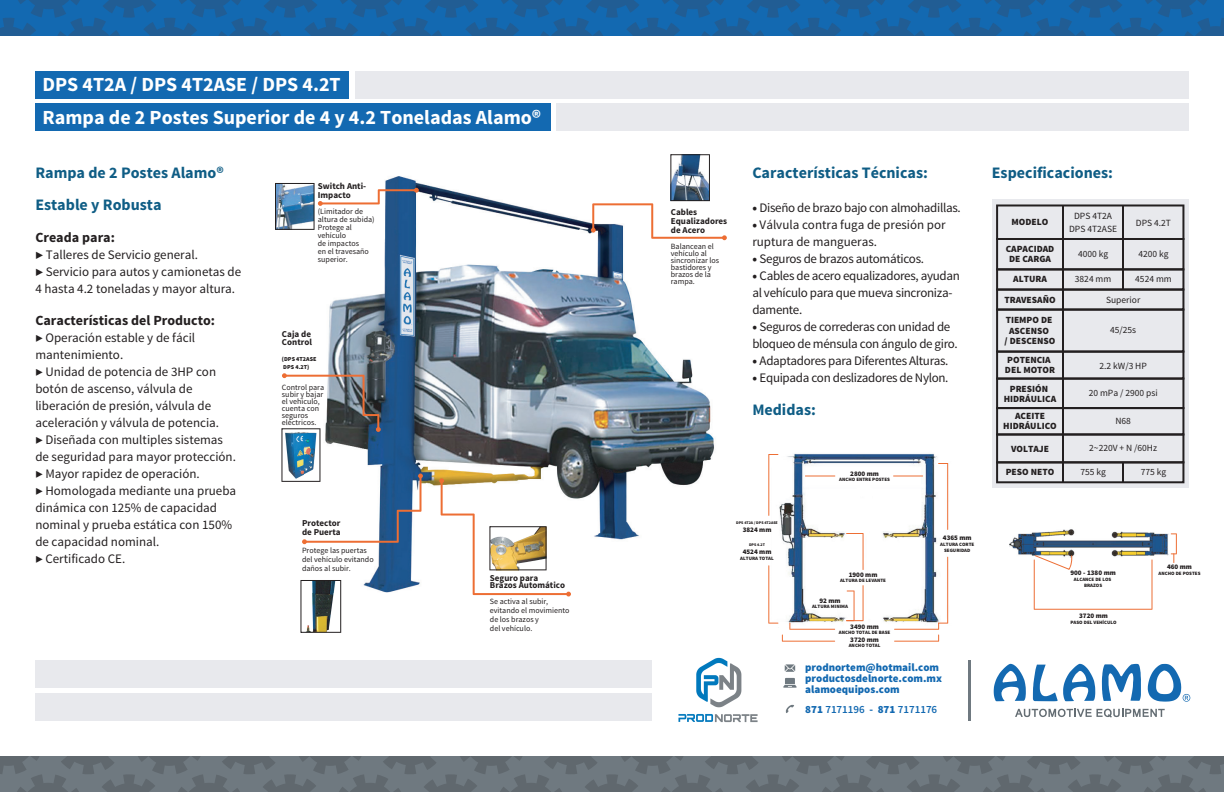
<style>
.page{position:relative;width:1224px;height:792px;background:#fff}
.page>*{position:absolute;margin:0;border:0;box-sizing:border-box;transform-origin:0 0}
.t1{font:700 20px/32.5px "Source Sans Pro";color:#fff}
.t2{font:700 16px/32px "Source Sans Pro";color:#0f5d85}
.t3{font:700 14px "Source Sans Pro";color:#231f20}
.t4{font:13px/17px "Source Sans Pro";color:#231f20}
.t5{font:13px/17px "Source Sans Pro";letter-spacing:-.025em;color:#231f20}
.t6{font:900 11px/11px "Source Sans Pro";color:#1369b1}
.t7{font:600 11px "Source Sans Pro";color:#1369b1}
.t8{font:900 9.5px/10.4px "Source Sans Pro";color:#231f20;text-align:center}
.t9{font:9.5px/12.3px "Source Sans Pro";color:#231f20;text-align:center}
.t10{font:700 9px/9px "Source Sans Pro";color:#231f20}
.t11{font:8px/7px "Source Sans Pro";color:#231f20}
.t12{font:900 7px "Source Sans Pro";color:#231f20}
.t13{font:900 6px/8px "Source Sans Pro";color:#231f20}
.t14{font:900 5px/6px "Source Sans Pro";color:#231f20;text-align:center}
.t15{font:900 4px "Source Sans Pro";color:#231f20}
.s1{font-weight:700}
.s2{font-weight:900}
</style>
<div class="page">
<svg style="left:0;top:757px;width:1224px;height:35px;background:#697279"></svg>
<svg style="left:0;top:0;width:1224px;height:35px;background:#1764a6"></svg>
<div style="left:355px;top:71px;width:834px;height:27px;background:#e8e9ed"></div>
<div style="left:556px;top:104px;width:633px;height:27px;background:#e8e9ed"></div>
<div style="left:35px;top:661px;width:617px;height:27px;background:#e8e9ed"></div>
<div style="left:35px;top:693px;width:617px;height:28px;background:#e8e9ed"></div>
<div style="left:35px;top:71px;width:314px;height:27px;background:#1369b1"></div>
<div style="left:35px;top:104px;width:516px;height:27px;background:#1369b1"></div>
<div style="left:992px;top:199px;width:197px;height:288px;background:#e8e9ed"></div>
<svg style="left:996px;top:204px;width:188px;height:279px"></svg>
<img style="left:304px;top:176px;width:421px;height:416px">
<svg style="left:300px;top:580px;width:41px;height:53px"></svg>
<svg style="left:275px;top:183px;width:144px;height:47px"></svg>
<svg style="left:591px;top:154px;width:136px;height:86px"></svg>
<svg style="left:281px;top:373px;width:142px;height:171px"></svg>
<svg style="left:439px;top:478px;width:132px;height:119px"></svg>
<img style="left:778px;top:453px;width:171px;height:171px">
<svg style="left:846px;top:533px;width:18px;height:37px"></svg>
<hr style="left:805px;top:476px;width:30px;height:1px;background:#ed6e34">
<hr style="left:893px;top:476px;width:30px;height:1px;background:#ed6e34">
<svg style="left:768px;top:454px;width:10px;height:62px"></svg>
<svg style="left:938px;top:463px;width:10px;height:67px"></svg>
<svg style="left:846px;top:585px;width:18px;height:36px"></svg>
<svg style="left:894px;top:557px;width:54px;height:85px"></svg>
<svg style="left:768px;top:565px;width:67px;height:77px"></svg>
<img style="left:1009px;top:529px;width:162px;height:27px">
<svg style="left:1171px;top:533px;width:6px;height:30px"></svg>
<svg style="left:1034px;top:555px;width:118px;height:55px"></svg>
<img style="left:679px;top:658px;width:79px;height:65px">
<svg style="left:786px;top:705px;width:8px;height:8px"></svg>
<svg style="left:785px;top:664px;width:10px;height:8px"></svg>
<svg style="left:783px;top:678px;width:14px;height:10px"></svg>
<hr style="left:968px;top:661px;width:3px;height:60px;background:#6f7980">
<svg style="left:1102px;top:664px;width:39px;height:37px"></svg>
<svg style="left:994px;top:664px;width:32px;height:37px"></svg>
<svg style="left:1033px;top:664px;width:62px;height:37px"></svg>
<svg style="left:1015px;top:709px;width:150px;height:9px"></svg>
<svg style="left:1148px;top:664px;width:42px;height:38px"></svg>
<h1 class="t1" style="left:42px;top:69px;width:500px">DPS 4T2A / DPS 4T2ASE / DPS 4.2T<br>Rampa de 2 Postes Superior de 4 y 4.2 Toneladas Alamo®</h1>
<p class="t2" style="left:35px;top:157px;width:190px">Rampa de 2 Postes Alamo®<br>Estable y Robusta</p>
<p class="t3" style="left:35px;top:228px;width:81px">Creada para:</p>
<p class="t4" style="left:35px;top:246px;width:207px"><span class="s1">▶</span> Talleres de Servicio general.<br><span class="s1">▶</span> Servicio para autos y camionetas de<br>4 hasta 4.2 toneladas y mayor altura.</p>
<p class="t3" style="left:35px;top:311px;width:181px">Características del Producto:</p>
<p class="t4" style="left:35px;top:329px;width:202px">▶ Operación estable y de fácil mantenimiento.<br>▶ Unidad de potencia de 3HP con botón de ascenso, válvula de liberación de presión, válvula de aceleración y válvula de potencia.<br>▶ Diseñada con multiples sistemas de seguridad para mayor protección. ▶ Mayor rapidez de operación.<br>▶ Homologada mediante una prueba dinámica con 125% de capacidad nominal y prueba estática con 150% de capacidad nominal.<br>▶ Certificado CE.</p>
<p class="t10" style="left:318px;top:182px;width:50px">Switch Anti-<br>Impacto</p>
<p class="t11" style="left:318px;top:208px;width:58px;line-height:8px">(Limitador de altura de subida)<br>Protege al vehículo<br>de impactos<br>en el travesaño superior.</p>
<p class="t10" style="left:671px;top:208px;width:58px">Cables<br>Equalizadores de Acero</p>
<p class="t11" style="left:671px;top:243px;width:50px">Balancean el vehículo al sincronizar los bastidores y brazos de la rampa.</p>
<p class="t10" style="left:282px;top:331px;width:31px;line-height:8px">Caja de<br>Control</p>
<p class="t13" style="left:282px;top:356px;width:36px">(DPS 4T2ASE<br>DPS 4.2T)</p>
<p class="t11" style="left:282px;top:384px;width:44px">Control para subir y bajar el vehículo, cuenta con seguros eléctricos.</p>
<p class="t2" style="left:752px;top:157px;width:177px">Características Técnicas:</p>
<p class="t5" style="left:752px;top:199px;width:210px"><span class="s2">•</span> Diseño de brazo bajo con almohadillas.</p>
<p class="t4" style="left:752px;top:216px;width:195px"><span class="s2">•</span> Válvula contra fuga de presión por ruptura de mangueras.</p>
<p class="t5" style="left:752px;top:250px;width:173px"><span class="s2">•</span> Seguros de brazos automáticos.</p>
<p class="t5" style="left:752px;top:267px;width:209px"><span class="s2">•</span> Cables de acero equalizadores, ayudan al vehículo para que mueva sincroniza&shy;damente.</p>
<p class="t5" style="left:752px;top:318px;width:207px"><span class="s2">•</span> Seguros de correderas con unidad de bloqueo de ménsula con ángulo de giro.</p>
<p class="t5" style="left:752px;top:352px;width:198px"><span class="s2">•</span> Adaptadores para Diferentes Alturas.</p>
<p class="t5" style="left:752px;top:369px;width:198px"><span class="s2">•</span> Equipada con deslizadores de Nylon.</p>
<p class="t2" style="left:752px;top:394px;width:65px">Medidas:</p>
<p class="t10" style="left:302px;top:519px;width:40px">Protector de Puerta</p>
<p class="t11" style="left:302px;top:546px;width:73px;line-height:9px">Protege las puertas del vehículo evitando daños al subir.</p>
<p class="t10" style="left:490px;top:575px;width:77px;line-height:7px">Seguro para<br>Brazos Automático</p>
<p class="t11" style="left:490px;top:597px;width:81px;line-height:9px">Se activa al subir, evitando el movimiento de los brazos y<br>del vehículo.</p>
<p class="t15" style="left:736px;top:520px;width:43px">DPS 4T2A / DPS 4T2ASE</p>
<p class="t12" style="left:743px;top:525px;width:30px">3824 mm</p>
<p class="t15" style="left:749px;top:542px;width:17px">DPS 4.2T</p>
<p class="t12" style="left:743px;top:547px;width:30px">4524 mm</p>
<p class="t14" style="left:740px;top:556px;width:35px">ALTURA TOTAL</p>
<p class="t12" style="left:850px;top:469px;width:30px">2800 mm</p>
<p class="t14" style="left:839px;top:477px;width:52px">ANCHO ENTRE POSTES</p>
<p class="t12" style="left:849px;top:570px;width:30px">1900 mm</p>
<p class="t14" style="left:840px;top:578px;width:48px">ALTURA DE LEVANTE</p>
<p class="t12" style="left:819px;top:596px;width:23px">92 mm</p>
<p class="t14" style="left:812px;top:604px;width:38px">ALTURA MINIMA</p>
<p class="t12" style="left:850px;top:622px;width:30px">3490 mm</p>
<p class="t14" style="left:839px;top:630px;width:53px">ANCHO TOTAL DE BASE</p>
<p class="t12" style="left:850px;top:635px;width:30px">3720 mm</p>
<p class="t14" style="left:849px;top:643px;width:33px">ANCHO TOTAL</p>
<p class="t12" style="left:943px;top:533px;width:30px">4365 mm</p>
<p class="t14" style="left:940px;top:541px;width:36px">ALTURA CORTE<br>SEGURIDAD</p>
<p class="t6" style="left:805px;top:662px;width:138px">prodnortem@hotmail.com productosdelnorte.com.mx alamoequipos.com</p>
<p class="t7" style="left:805px;top:702px;width:134px"><span class="s2">871</span> 7171196 <span class="s1">-</span> <span class="s2">871</span> 7171176</p>
<p class="t2" style="left:992px;top:157px;width:123px">Especificaciones:</p>
<p class="t9" style="left:1069px;top:210px;width:49px">DPS 4T2A<br>DPS 4T2ASE</p>
<p class="t9" style="left:1078px;top:248px;width:32px">4000 kg</p>
<p class="t9" style="left:1106px;top:294px;width:36px">Superior</p>
<p class="t9" style="left:1110px;top:324px;width:28px">45/25s</p>
<p class="t9" style="left:1100px;top:360px;width:49px">2.2 kW/3 HP</p>
<p class="t9" style="left:1089px;top:387px;width:70px">20 mPa / 2900 psi</p>
<p class="t9" style="left:1115px;top:415px;width:17px">N68</p>
<p class="t9" style="left:1089px;top:442px;width:69px">2~220V + N /60Hz</p>
<p class="t9" style="left:1080px;top:466px;width:27px">755 kg</p>
<p class="t8" style="left:1012px;top:217px;width:38px">MODELO</p>
<p class="t8" style="left:1006px;top:244px;width:50px">CAPACIDAD<br>DE CARGA</p>
<p class="t8" style="left:1004px;top:290px;width:53px;line-height:20.5px;text-align:left">TRAVESAÑO<br>TIEMPO DE</p>
<p class="t8" style="left:1005px;top:326px;width:52px">ASCENSO<br>/ DESCENSO</p>
<p class="t8" style="left:1005px;top:355px;width:52px;text-align:left">POTENCIA<br>DEL MOTOR</p>
<p class="t8" style="left:1004px;top:384px;width:54px">PRESIÓN<br>HIDRÁULICA</p>
<p class="t8" style="left:1003px;top:411px;width:55px">ACEITE<br>HIDRÁULICO</p>
<p class="t8" style="left:1011px;top:444px;width:40px">VOLTAJE</p>
<p class="t8" style="left:1006px;top:467px;width:50px">PESO NETO</p>
<p class="t9" style="left:1136px;top:216px;width:37px">DPS 4.2T</p>
<p class="t9" style="left:1138px;top:248px;width:32px">4200 kg</p>
<p class="t8" style="left:1013px;top:275px;width:35px">ALTURA</p>
<p class="t9" style="left:1075px;top:273px;width:38px">3824 mm</p>
<p class="t9" style="left:1135px;top:273px;width:38px">4524 mm</p>
<p class="t9" style="left:1141px;top:466px;width:27px">775 kg</p>
<p class="t12" style="left:1070px;top:568px;width:47px">900 - 1380 mm</p>
<p class="t14" style="left:1074px;top:577px;width:39px">ALCANCE DE LOS<br>BRAZOS</p>
<p class="t12" style="left:1079px;top:611px;width:30px">3720 mm</p>
<p class="t14" style="left:1070px;top:620px;width:48px">PASO DEL VEHÍCULO</p>
<p class="t12" style="left:1167px;top:562px;width:26px">460 mm</p>
<p class="t14" style="left:1159px;top:571px;width:43px">ANCHO DE POSTES</p>
</div>
